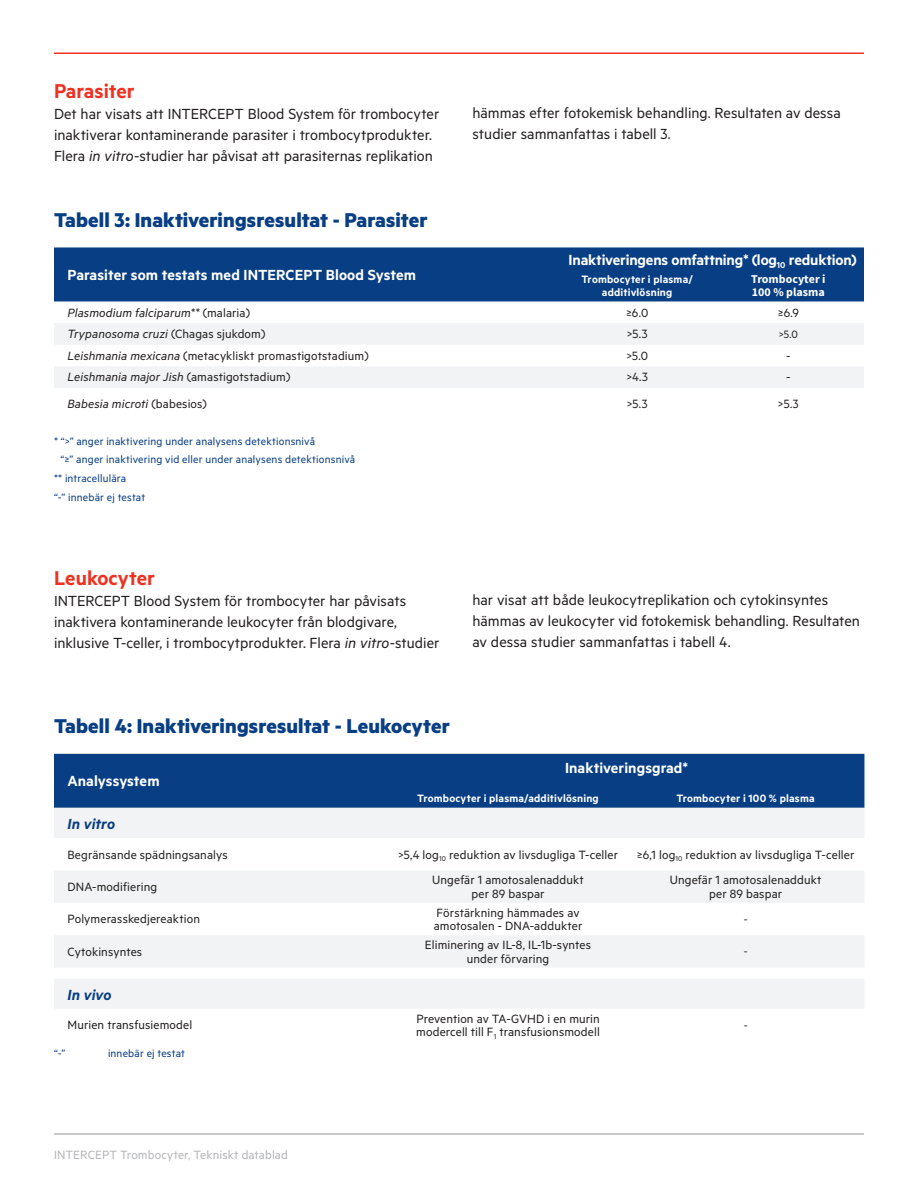
<style>
.page{position:relative;width:918px;height:1188px;background:#fff}
.page>*{position:absolute;margin:0;border:0;box-sizing:border-box;transform-origin:0 0}
.t1{font:700 22.5px "Metric";letter-spacing:.005em;color:#083e83}
.t2{font:600 22.5px "Metric";color:#ef3122}
.t3{font:16.5px/21px "Metric";color:#231f20}
.t4{font:600 16.5px "Metric";letter-spacing:-.005em;color:#fff}
.t5{font:italic 600 16.5px "Metric";color:#083e83}
.t6{font:13.5px/13.5px "Metric";letter-spacing:.01em;color:#231f20;text-align:center}
.t7{font:italic 13.5px "Metric";letter-spacing:.01em;color:#231f20}
.t8{font:13.5px "Metric";letter-spacing:.01em;color:#b4b5b8}
.t9{font:12px "Metric";letter-spacing:.01em;color:#083e83}
.t10{font:600 12px/13.5px "Metric";letter-spacing:.015em;color:#fff;text-align:center}
.t11{font:700 12px/13.5px "Source Sans Pro";color:#fff}
.t12{font:12px "Metric";color:#231f20}
.s1{font-style:italic}
.s2{font-style:normal}
</style>
<div class="page">
<div style="left:54px;top:247px;width:810px;height:54px;background:#083e83"></div>
<svg style="left:54px;top:323px;width:810px;height:65px;fill:#f2f3f4"></svg>
<div style="left:54px;top:754px;width:810px;height:54px;background:#083e83"></div>
<svg style="left:54px;top:808px;width:810px;height:200px;fill:#f2f3f4"></svg>
<hr style="left:54px;top:1133px;width:810px;height:2px;background:#b4b5b8">
<hr style="left:54px;top:52px;width:810px;height:2px;background:#ef3122">
<h1 class="t2" style="left:54px;top:78px;width:82px">Parasiter</h1>
<p class="t3" style="left:54px;top:103px;width:387px">Det har visats att INTERCEPT Blood System för trombocyter inaktiverar kontaminerande parasiter i trombocytprodukter.<br>Flera <span class="s1">in vitro</span>-studier har påvisat att parasiternas replikation</p>
<p class="t3" style="left:472px;top:102px;width:370px">hämmas efter fotokemisk behandling. Resultaten av dessa studier sammanfattas i tabell 3.</p>
<h1 class="t1" style="left:54px;top:207px;width:375px">Tabell 3: Inaktiveringsresultat - Parasiter</h1>
<p class="t4" style="left:569px;top:250px;width:290px">Inaktiveringens omfattning* (log<sub>10</sub> reduktion)</p>
<p class="t4" style="left:68px;top:265px;width:350px">Parasiter som testats med INTERCEPT Blood System</p>
<p class="t10" style="left:581px;top:272px;width:113px">Trombocyter i plasma/ additivlösning</p>
<p class="t11" style="left:751px;top:272px;width:76px">Trombocyter i<br>100 % plasma</p>
<p class="t7" style="left:68px;top:305px;width:184px">Plasmodium falciparum** <span class="s2">(malaria)</span></p>
<p class="t6" style="left:626px;top:305px;width:24px">≥6.0</p>
<p class="t6" style="left:778px;top:305px;width:22px">≥6.9</p>
<p class="t7" style="left:68px;top:326px;width:199px">Trypanosoma cruzi <span class="s2">(Chagas sjukdom)</span></p>
<p class="t6" style="left:627px;top:327px;width:22px">&gt;5.3</p>
<p class="t12" style="left:779px;top:327px;width:21px">&gt;5.0</p>
<p class="t6" style="left:68px;top:348px;width:303px"><span class="s1">Leishmania mexicana</span> (metacykliskt promastigotstadium)</p>
<p class="t6" style="left:626px;top:348px;width:23px">&gt;5.0</p>
<p class="t6" style="left:786px;top:348px;width:6px">-</p>
<p class="t7" style="left:67px;top:369px;width:224px">Leishmania major Jish <span class="s2">(amastigotstadium)</span></p>
<p class="t6" style="left:626px;top:370px;width:23px">&gt;4.3</p>
<p class="t6" style="left:786px;top:370px;width:6px">-</p>
<p class="t7" style="left:67px;top:396px;width:141px">Babesia microti <span class="s2">(babesios)</span></p>
<p class="t6" style="left:627px;top:397px;width:22px">&gt;5.3</p>
<p class="t6" style="left:778px;top:397px;width:22px">&gt;5.3</p>
<p class="t9" style="left:54px;top:434px;width:263px">* “&gt;” anger inaktivering under analysens detektionsnivå</p>
<p class="t9" style="left:61px;top:453px;width:296px">“≥” anger inaktivering vid eller under analysens detektionsnivå</p>
<p class="t9" style="left:54px;top:471px;width:74px">** intracellulära</p>
<p class="t9" style="left:54px;top:490px;width:93px">“-” innebär ej testat</p>
<h1 class="t2" style="left:54px;top:564px;width:103px">Leukocyter</h1>
<p class="t3" style="left:54px;top:589px;width:387px">INTERCEPT Blood System för trombocyter har påvisats inaktivera kontaminerande leukocyter från blodgivare, inklusive T-celler, i trombocytprodukter. Flera <span class="s1">in vitro</span>-studier</p>
<p class="t3" style="left:472px;top:589px;width:389px">har visat att både leukocytreplikation och cytokinsyntes hämmas av leukocyter vid fotokemisk behandling. Resultaten av dessa studier sammanfattas i tabell 4.</p>
<h1 class="t1" style="left:54px;top:712px;width:397px">Tabell 4: Inaktiveringsresultat - Leukocyter</h1>
<p class="t4" style="left:68px;top:771px;width:94px">Analyssystem</p>
<p class="t4" style="left:565px;top:758px;width:125px">Inaktiveringsgrad*</p>
<p class="t10" style="left:417px;top:792px;width:183px">Trombocyter i plasma/additivlösning</p>
<p class="t10" style="left:677px;top:792px;width:140px">Trombocyter i 100 % plasma</p>
<p class="t5" style="left:68px;top:814px;width:49px">In vitro</p>
<p class="t6" style="left:68px;top:847px;width:162px">Begränsande spädningsanalys</p>
<p class="t6" style="left:398px;top:847px;width:221px">&gt;5,4 log<sub>10</sub> reduktion av livsdugliga T-celler</p>
<p class="t6" style="left:637px;top:847px;width:219px">≥6,1 log<sub>10</sub> reduktion av livsdugliga T-celler</p>
<p class="t6" style="left:68px;top:880px;width:91px">DNA-modifiering</p>
<p class="t6" style="left:432px;top:873px;width:153px">Ungefär 1 amotosalenaddukt per 89 baspar</p>
<p class="t6" style="left:670px;top:873px;width:153px">Ungefär 1 amotosalenaddukt per 89 baspar</p>
<p class="t6" style="left:68px;top:912px;width:134px">Polymerasskedjereaktion</p>
<p class="t6" style="left:434px;top:905px;width:150px;text-align:left">Förstärkning hämmades av amotosalen - DNA-addukter</p>
<p class="t12" style="left:744px;top:912px;width:5px">-</p>
<p class="t6" style="left:68px;top:944px;width:76px">Cytokinsyntes</p>
<p class="t6" style="left:425px;top:938px;width:168px">Eliminering av IL-8, IL-1b-syntes under förvaring</p>
<p class="t12" style="left:744px;top:945px;width:5px">-</p>
<p class="t5" style="left:68px;top:985px;width:46px">In vivo</p>
<p class="t6" style="left:67px;top:1018px;width:126px">Murien transfusiemodel</p>
<p class="t6" style="left:416px;top:1011px;width:185px;text-align:left">Prevention av TA-GVHD i en murin modercell till F<sub>1</sub> transfusionsmodell</p>
<p class="t12" style="left:744px;top:1018px;width:5px">-</p>
<p class="t9" style="left:54px;top:1047px;width:13px">“-”</p>
<p class="t9" style="left:108px;top:1047px;width:78px">innebär ej testat</p>
<p class="t8" style="left:54px;top:1146px;width:235px">INTERCEPT Trombocyter, Tekniskt datablad</p>
</div>
